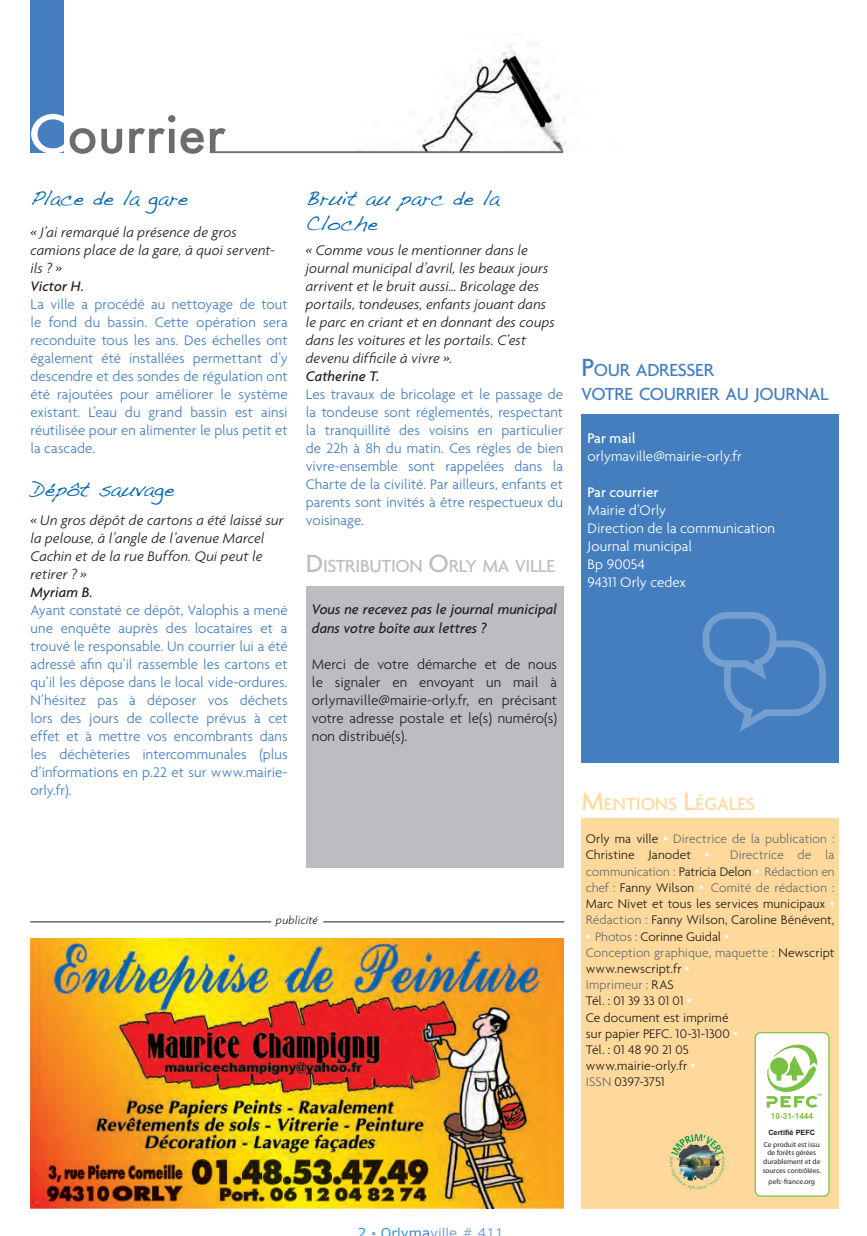
<style>
.page{position:relative;width:867px;height:1236px;background:#fff}
.page>*{position:absolute;margin:0;border:0;box-sizing:border-box;transform-origin:0 0}
.t1{font:500 51px "Futura";color:#6c6d70}
.t2{font:21px/25.2px "Handwriting Dakota";letter-spacing:.005em;color:#0166b3}
.t3{font:500 18.9px/24px "Agenda";letter-spacing:-.015em;color:#447ebe}
.t4{font:500 18.9px "Agenda";letter-spacing:-.015em;color:#bcbdc0}
.t5{font:500 18.9px "Agenda";color:#fed99b}
.t6{font:300 15px/18px "Agenda";color:#447ebe;text-align:justify}
.t7{font:italic 300 15px/18px "Agenda";letter-spacing:.005em;color:#231f20}
.t8{font:300 15px/18px "Agenda";color:#231f20;text-align:justify}
.t9{font:300 15px/18px "Agenda";letter-spacing:-.005em;color:#fff}
.t10{font:italic 500 15px/18px "Agenda";color:#231f20}
.t11{font:500 15px "Agenda";color:#fff}
.t12{font:300 13.5px/16.2px "Agenda";letter-spacing:.005em;color:#231f20}
.t13{font:13.5px "Verdana";color:#7e9fd2}
.t14{font:italic 300 12px "Agenda";letter-spacing:.01em;color:#231f20}
.t15{font:700 8.25px "Arial";color:#79c142}
.t16{font:7.35px/8.7px "Arial";color:#231f20;text-align:center}
.t17{font:700 7.35px "Arial";color:#231f20}
.s1{color:#fff}
.s2{font-size:27px}
.s3{color:#3297d3}
.s4{color:#447ebe}
.s5{font-family:"Verdana";font-weight:400;color:#fff}
.s6{color:#6c6d70}
</style>
<div class="page">
<div style="left:30px;top:0;width:34px;height:153px;background:#447ebe"></div>
<div style="left:581px;top:818px;width:257px;height:390px;background:#fed99b"></div>
<img style="left:356px;top:44px;width:212px;height:108px">
<hr style="left:210px;top:151px;width:353px;height:2px;background:#6c6d70">
<svg style="left:754px;top:1032px;width:75px;height:164px"></svg>
<div style="left:755px;top:1033px;width:73px;height:162px;background:#fff;border-radius:5px"></div>
<svg style="left:766px;top:1044px;width:55px;height:63px"></svg>
<img style="left:669px;top:1133px;width:55px;height:57px">
<img style="left:30px;top:938px;width:533px;height:270px">
<hr style="left:30px;top:921px;width:241px;height:1px;background:#231f20">
<hr style="left:323px;top:921px;width:241px;height:1px;background:#231f20">
<div style="left:581px;top:414px;width:257px;height:348px;background:#447ebe"></div>
<svg style="left:702px;top:612px;width:123px;height:120px"></svg>
<div style="left:306px;top:586px;width:257px;height:281px;background:#bcbdc0"></div>
<h1 class="t1" style="left:28px;top:99px;width:199px"><span class="s1">C</span>ourrier</h1>
<h2 class="t2" style="left:30px;top:185px;width:159px">Place de la gare</h2>
<p class="t7" style="left:30px;top:223px;width:246px">« J’ai remarqué la présence de gros camions place de la gare, à quoi servent&shy;ils ? »</p>
<p class="t10" style="left:30px;top:277px;width:55px">Victor H.</p>
<p class="t6" style="left:30px;top:295px;width:259px">La ville a procédé au nettoyage de tout le fond du bassin. Cette opération sera reconduite tous les ans. Des échelles ont également été installées permettant d’y descendre et des sondes de régulation ont été rajoutées pour améliorer le système existant. L’eau du grand bassin est ainsi réutilisée pour en alimenter le plus petit et la cascade.</p>
<h2 class="t2" style="left:30px;top:476px;width:146px">Dépôt sauvage</h2>
<p class="t7" style="left:30px;top:511px;width:255px">« Un gros dépôt de cartons a été laissé sur la pelouse, à l’angle de l’avenue Marcel<br>Cachin et de la rue Buffon. Qui peut le retirer ? »</p>
<p class="t10" style="left:30px;top:583px;width:64px">Myriam B.</p>
<p class="t6" style="left:30px;top:601px;width:259px">Ayant constaté ce dépôt, Valophis a mené une enquête auprès des locataires et a trouvé le responsable. Un courrier lui a été adressé afin qu’il rassemble les cartons et qu’il les dépose dans le local vide-ordures.<br>N’hésitez pas à déposer vos déchets lors des jours de collecte prévus à cet effet et à mettre vos encombrants dans les déchèteries intercommunales (plus d’informations en p.22 et sur www.mairie&shy;orly.fr).</p>
<h2 class="t2" style="left:306px;top:185px;width:195px">Bruit au parc de la<br>Cloche</h2>
<p class="t7" style="left:306px;top:241px;width:250px">« Comme vous le mentionner dans le journal municipal d’avril, les beaux jours arrivent et le bruit aussi… Bricolage des portails, tondeuses, enfants jouant dans le parc en criant et en donnant des coups dans les voitures et les portails. C’est devenu difficile à vivre ».</p>
<p class="t10" style="left:306px;top:367px;width:75px">Catherine T.</p>
<p class="t6" style="left:306px;top:385px;width:259px">Les travaux de bricolage et le passage de la tondeuse sont réglementés, respectant la tranquillité des voisins en particulier de 22h à 8h du matin. Ces règles de bien vivre-ensemble sont rappelées dans la Charte de la civilité. Par ailleurs, enfants et parents sont invités à être respectueux du voisinage.</p>
<p class="t4" style="left:306px;top:555px;width:251px"><span class="s2">D</span>ISTRIBUTION <span class="s2">O</span>RLY MA VILLE</p>
<p class="t10" style="left:312px;top:600px;width:247px">Vous ne recevez pas le journal municipal dans votre boîte aux lettres ?</p>
<p class="t8" style="left:312px;top:654px;width:247px">Merci de votre démarche et de nous le signaler en envoyant un mail à orlymaville@mairie-orly.fr, en précisant votre adresse postale et le(s) numéro(s) non distribué(s).</p>
<p class="t14" style="left:276px;top:913px;width:44px">publicité</p>
<p class="t13" style="left:358px;top:1224px;width:147px"><span class="s3">2</span> ▪ <span class="s3">Orly</span><span class="s4">ma</span>ville # 411</p>
<p class="t3" style="left:581px;top:357px;width:248px"><span class="s2">P</span>OUR ADRESSER<br>VOTRE COURRIER AU JOURNAL</p>
<p class="t11" style="left:587px;top:429px;width:50px">Par mail</p>
<p class="t9" style="left:587px;top:447px;width:156px">orlymaville@mairie-orly.fr</p>
<p class="t11" style="left:587px;top:483px;width:72px">Par courrier</p>
<p class="t9" style="left:587px;top:501px;width:189px">Mairie d’Orly<br>Direction de la communication<br>Journal municipal<br>Bp 90054<br>94311 Orly cedex</p>
<p class="t5" style="left:581px;top:792px;width:175px"><span class="s2">M</span>ENTIONS <span class="s2">L</span>ÉGALES</p>
<p class="t12" style="left:585px;top:830px;width:250px">Orly ma ville <span class="s5">▪</span> <span class="s6">Directrice de la publication :<br></span>Christine Janodet <span class="s5">▪</span></p>
<p class="t12" style="left:585px;top:846px;width:250px;text-align:justify;text-indent:144px"><span class="s6">Directrice de la communication :</span> Patricia Delon <span class="s5">▪</span> <span class="s6">Rédaction en chef :</span> Fanny Wilson <span class="s5">▪</span> <span class="s6">Comité de rédaction :<br></span>Marc Nivet et tous les services municipaux <span class="s5">▪ </span><span class="s6">Rédaction :</span> Fanny Wilson, Caroline Bénévent,</p>
<p class="t12" style="left:585px;top:927px;width:250px"><span class="s5">▪</span> <span class="s6">Photos :</span> Corinne Guidal <span class="s5">▪<br></span><span class="s6">Conception graphique, maquette :</span> Newscript www.newscript.fr <span class="s5">▪<br></span><span class="s6">Imprimeur :</span> RAS<br>Tél. : 01 39 33 01 01 <span class="s5">▪<br></span>Ce document est imprimé<br>sur papier Pefc. 10-31-1300 <span class="s5">▪<br></span>Tél. : 01 48 90 21 05<br>www.mairie-orly.fr <span class="s5">▪<br></span><span class="s6">Issn</span></p>
<p class="t12" style="left:614px;top:1073px;width:52px">0397-3751</p>
<p class="t15" style="left:770px;top:1110px;width:44px">10-31-1444</p>
<p class="t17" style="left:768px;top:1127px;width:48px">Certifié PEFC</p>
<p class="t16" style="left:762px;top:1139px;width:60px">Ce produit est issu de forêts gérées durablement et de sources contrôlées.</p>
<p class="t16" style="left:768px;top:1177px;width:48px">pefc-france.org</p>
</div>
